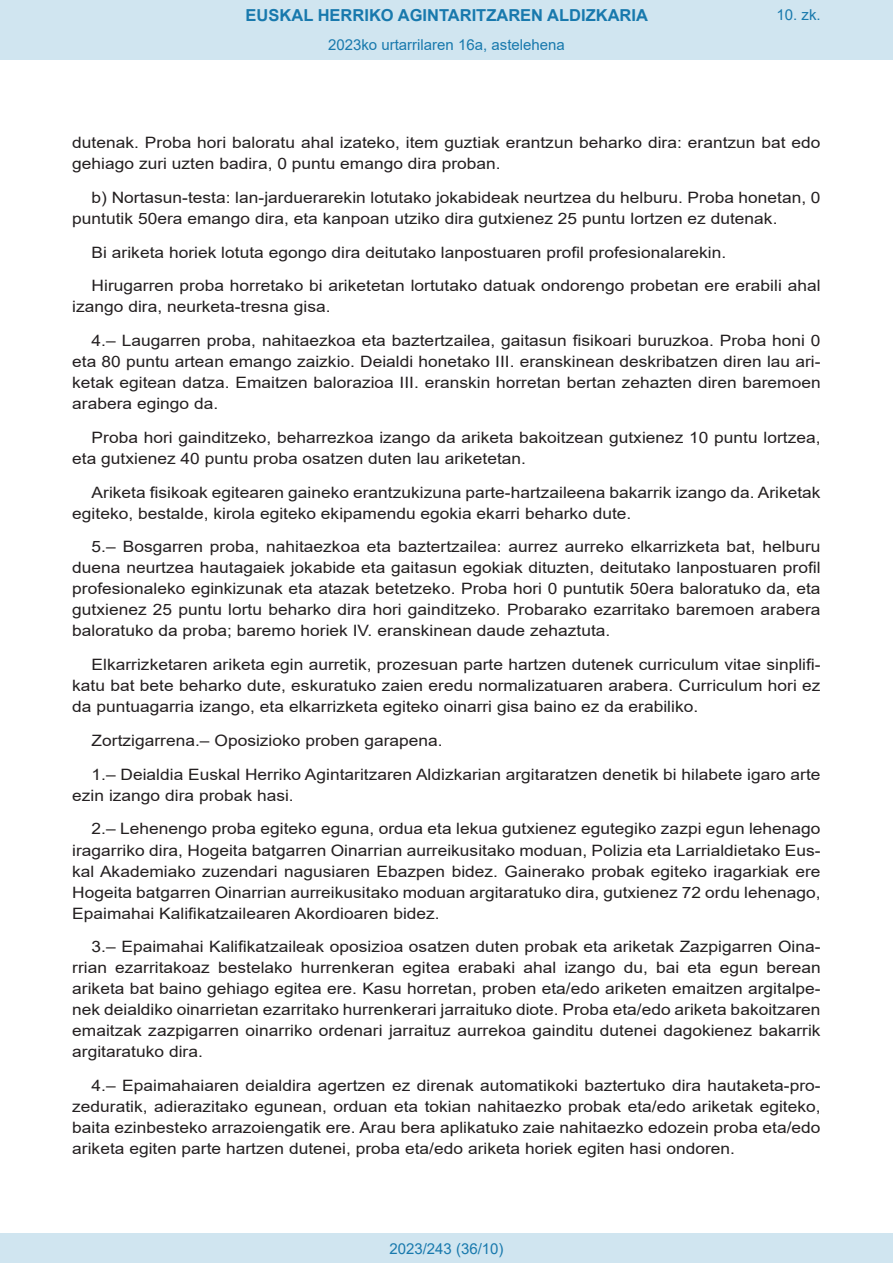
<style>
.page{position:relative;width:893px;height:1263px;background:#fff}
.page>*{position:absolute;margin:0;border:0;box-sizing:border-box;transform-origin:0 0}
.t1{font:700 16.5px "Arial";color:#1879ad}
.BOPVDetalle{font:15.6px/21px "Arial";color:#231f20;scale:1.11 1}
.Paginacion_Centro{font:15px "Arial";color:#1879ad}
</style>
<div class="page">
<div style="left:0;top:0;width:893px;height:60px;background:#d0e5f0"></div>
<div style="left:0;top:1233px;width:893px;height:30px;background:#d0e5f0"></div>
<p class="t1" style="left:246px;top:3px;width:404px">EUSKAL HERRIKO AGINTARITZAREN ALDIZKARIA</p>
<p class="Paginacion_Centro" style="left:328px;top:35px;width:238px">2023ko urtarrilaren 16a, astelehena</p>
<p class="Paginacion_Centro" style="left:776px;top:5px;width:46px">10. zk.</p>
<p class="BOPVDetalle" style="left:72px;top:132px;width:676px">dutenak. Proba hori baloratu ahal izateko, item guztiak erantzun beharko dira: erantzun bat edo gehiago zuri uzten badira, 0 puntu emango dira proban.</p>
<p class="BOPVDetalle" style="left:72px;top:187px;width:676px;text-indent:19px">b) Nortasun-testa: lan-jarduerarekin lotutako jokabideak neurtzea du helburu. Proba honetan, 0 puntutik 50era emango dira, eta kanpoan utziko dira gutxienez 25 puntu lortzen ez dutenak.</p>
<p class="BOPVDetalle" style="left:92px;top:242px;width:573px">Bi ariketa horiek lotuta egongo dira deitutako lanpostuaren profil profesionalarekin.</p>
<p class="BOPVDetalle" style="left:72px;top:275px;width:676px;text-indent:19px">Hirugarren proba horretako bi ariketetan lortutako datuak ondorengo probetan ere erabili ahal izango dira, neurketa-tresna gisa.</p>
<p class="BOPVDetalle" style="left:72px;top:330px;width:676px;text-align:justify;text-indent:19px">4.– Laugarren proba, nahitaezkoa eta baztertzailea, gaitasun fisikoari buruzkoa. Proba honi 0 eta 80 puntu artean emango zaizkio. Deialdi honetako III. eranskinean deskribatzen diren lau ari&shy;ketak egitean datza. Emaitzen balorazioa III. eranskin horretan bertan zehazten diren baremoen arabera egingo da.</p>
<p class="BOPVDetalle" style="left:72px;top:427px;width:676px;text-indent:19px">Proba hori gainditzeko, beharrezkoa izango da ariketa bakoitzean gutxienez 10 puntu lortzea, eta gutxienez 40 puntu proba osatzen duten lau ariketetan.</p>
<p class="BOPVDetalle" style="left:72px;top:482px;width:676px;text-indent:19px">Ariketa fisikoak egitearen gaineko erantzukizuna parte-hartzaileena bakarrik izango da. Ariketak egiteko, bestalde, kirola egiteko ekipamendu egokia ekarri beharko dute.</p>
<p class="BOPVDetalle" style="left:72px;top:536px;width:676px;text-align:justify;text-indent:19px">5.– Bosgarren proba, nahitaezkoa eta baztertzailea: aurrez aurreko elkarrizketa bat, helburu duena neurtzea hautagaiek jokabide eta gaitasun egokiak dituzten, deitutako lanpostuaren profil profesionaleko eginkizunak eta atazak betetzeko. Proba hori 0 puntutik 50era baloratuko da, eta gutxienez 25 puntu lortu beharko dira hori gainditzeko. Probarako ezarritako baremoen arabera baloratuko da proba; baremo horiek IV. eranskinean daude zehaztuta.</p>
<p class="BOPVDetalle" style="left:72px;top:654px;width:676px;text-align:justify;text-indent:19px">Elkarrizketaren ariketa egin aurretik, prozesuan parte hartzen dutenek curriculum vitae sinplifi&shy;katu bat bete beharko dute, eskuratuko zaien eredu normalizatuaren arabera. Curriculum hori ez da puntuagarria izango, eta elkarrizketa egiteko oinarri gisa baino ez da erabiliko.</p>
<p class="BOPVDetalle" style="left:92px;top:730px;width:318px">Zortzigarrena.– Oposizioko proben garapena.</p>
<p class="BOPVDetalle" style="left:72px;top:764px;width:676px;text-indent:19px">1.– Deialdia Euskal Herriko Agintaritzaren Aldizkarian argitaratzen denetik bi hilabete igaro arte ezin izango dira probak hasi.</p>
<p class="BOPVDetalle" style="left:72px;top:818px;width:676px;text-align:justify;text-indent:19px">2.– Lehenengo proba egiteko eguna, ordua eta lekua gutxienez egutegiko zazpi egun lehenago iragarriko dira, Hogeita batgarren Oinarrian aurreikusitako moduan, Polizia eta Larrialdietako Eus&shy;kal Akademiako zuzendari nagusiaren Ebazpen bidez. Gainerako probak egiteko iragarkiak ere Hogeita batgarren Oinarrian aurreikusitako moduan argitaratuko dira, gutxienez 72 ordu lehenago, Epaimahai Kalifikatzailearen Akordioaren bidez.</p>
<p class="BOPVDetalle" style="left:72px;top:936px;width:676px;text-align:justify;text-indent:19px">3.– Epaimahai Kalifikatzaileak oposizioa osatzen duten probak eta ariketak Zazpigarren Oina&shy;rrian ezarritakoaz bestelako hurrenkeran egitea erabaki ahal izango du, bai eta egun berean ariketa bat baino gehiago egitea ere. Kasu horretan, proben eta/edo ariketen emaitzen argitalpe&shy;nek deialdiko oinarrietan ezarritako hurrenkerari jarraituko diote. Proba eta/edo ariketa bakoitzaren emaitzak zazpigarren oinarriko ordenari jarraituz aurrekoa gainditu dutenei dagokienez bakarrik argitaratuko dira.</p>
<p class="BOPVDetalle" style="left:72px;top:1075px;width:676px;text-align:justify;text-indent:19px">4.– Epaimahaiaren deialdira agertzen ez direnak automatikoki baztertuko dira hautaketa-pro&shy;zeduratik, adierazitako egunean, orduan eta tokian nahitaezko probak eta/edo ariketak egiteko, baita ezinbesteko arrazoiengatik ere. Arau bera aplikatuko zaie nahitaezko edozein proba eta/edo ariketa egiten parte hartzen dutenei, proba eta/edo ariketa horiek egiten hasi ondoren.</p>
<p class="Paginacion_Centro" style="left:389px;top:1238px;width:116px">2023/243 (36/10)</p>
</div>
